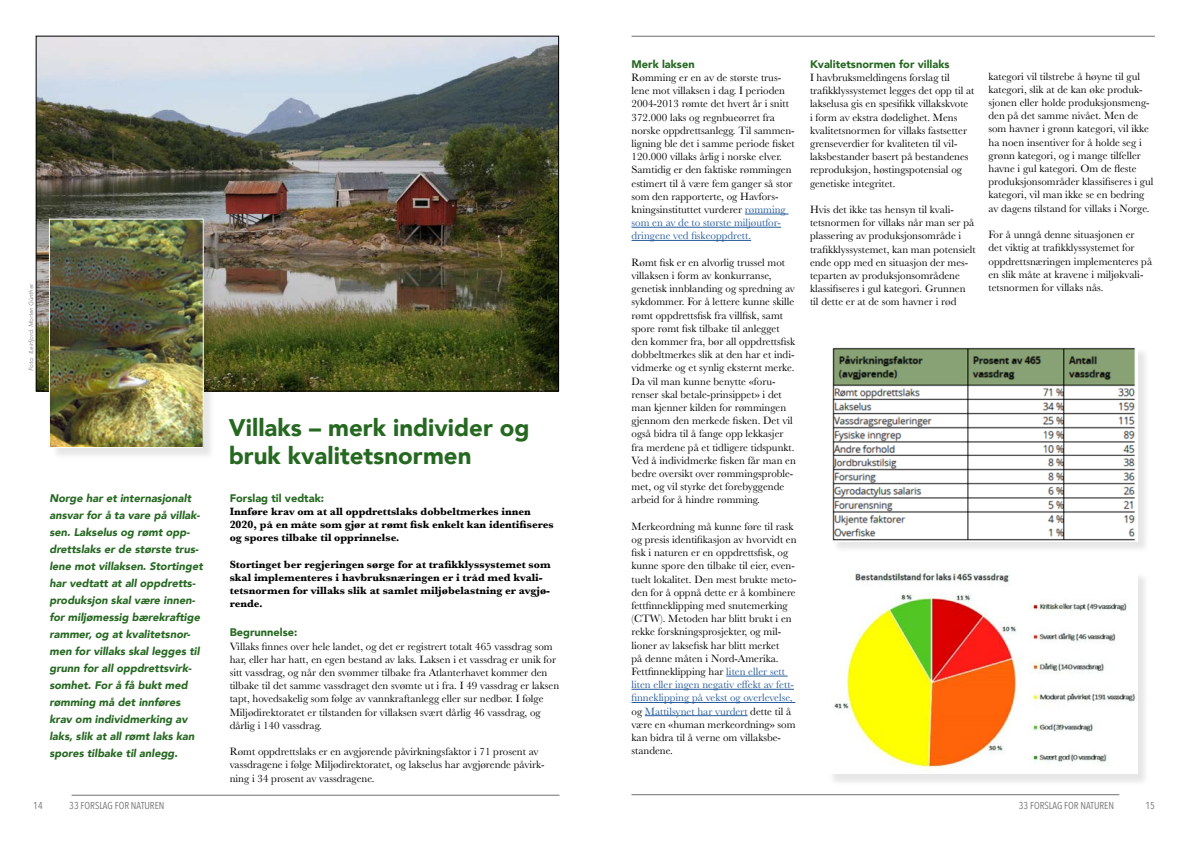
<style>
.page{position:relative;width:1191px;height:842px;background:#fff}
.page>*{position:absolute;margin:0;border:0;box-sizing:border-box;transform-origin:0 0}
.t1{font:900 24px/28.8px "Avenir";color:#256820}
.t2{font:11px/13.2px "Baskerville";color:#000}
.t3{font:italic 900 11px/17px "Avenir";color:#256820}
.t4{font:700 11px/13.2px "Baskerville";color:#000}
.t5{font:900 11px "Avenir";color:#256820}
.t6{font:10px "Avenir Next Condensed";color:#706f6f}
.t7{font:italic 300 6px "Avenir";color:#706f6f}
.s1{color:#265b9b}
</style>
<div class="page">
<hr style="left:72px;top:795px;width:487px;height:1px;background:#706f6f">
<hr style="left:631px;top:794px;width:488px;height:1px;background:#706f6f">
<hr style="left:631px;top:36px;width:524px;height:1px;background:#706f6f">
<img style="left:38px;top:38px;width:519px;height:351px">
<div style="left:51px;top:220px;width:165px;height:240px;background:#000;opacity:.1"></div>
<img style="left:51px;top:221px;width:150px;height:225px">
<div style="left:49px;top:219px;width:154px;height:229px;border:1px solid #fff"></div>
<hr style="left:745px;top:214px;width:43px;height:1px;background:#265b9b">
<hr style="left:631px;top:227px;width:150px;height:1px;background:#265b9b">
<hr style="left:631px;top:240px;width:120px;height:1px;background:#265b9b">
<hr style="left:726px;top:676px;width:61px;height:1px;background:#265b9b">
<hr style="left:631px;top:689px;width:163px;height:1px;background:#265b9b">
<hr style="left:631px;top:702px;width:164px;height:1px;background:#265b9b">
<hr style="left:645px;top:715px;width:102px;height:1px;background:#265b9b">
<div style="left:828px;top:572px;width:321px;height:215px;background:#000;opacity:.1"></div>
<img style="left:828px;top:570px;width:309px;height:204px">
<div style="left:832px;top:347px;width:317px;height:207px;background:#000;opacity:.1"></div>
<img style="left:832px;top:347px;width:305px;height:194px">
<p class="t7" style="left:27px;top:371px;width:90px;rotate:-90deg">Foto: ILeirfjord. Morten Günther.</p>
<p class="t3" style="left:49px;top:489px;width:155px">Norge har et internasjonalt ansvar for å ta vare på villak&shy;sen. Lakselus og rømt opp&shy;drettslaks er de største trus&shy;lene mot villaksen. Stortinget har vedtatt at all oppdretts&shy;produksjon skal være innen&shy;for miljømessig bærekraftige rammer, og at kvalitetsnor&shy;men for villaks skal legges til grunn for all oppdrettsvirk&shy;somhet. For å få bukt med rømming må det innføres krav om individmerking av laks, slik at all rømt laks kan spores tilbake til anlegg.</p>
<h1 class="t1" style="left:229px;top:413px;width:302px">Villaks – merk individer og bruk kvalitetsnormen</h1>
<p class="t5" style="left:230px;top:491px;width:96px">Forslag til vedtak:</p>
<p class="t4" style="left:230px;top:506px;width:325px">Innføre krav om at all oppdrettslaks dobbeltmerkes innen<br>2020, på en måte som gjør at rømt fisk enkelt kan identifiseres og spores tilbake til opprinnelse.</p>
<p class="t4" style="left:230px;top:557px;width:322px">Stortinget ber regjeringen sørge for at trafikklyssystemet som skal implementeres i havbruksnæringen er i tråd med kvali&shy;tetsnormen for villaks slik at samlet miljøbelastning er avgjø&shy;rende.</p>
<p class="t5" style="left:230px;top:626px;width:69px">Begrunnelse:</p>
<p class="t2" style="left:230px;top:640px;width:331px">Villaks finnes over hele landet, og det er registrert totalt 465 vassdrag som har, eller har hatt, en egen bestand av laks. Laksen i et vassdrag er unik for sitt vassdrag, og når den svømmer tilbake fra Atlanterhavet kommer den tilbake til det samme vassdraget den svømte ut i fra. I 49 vassdrag er laksen tapt, hovedsakelig som følge av vannkraftanlegg eller sur nedbør. I følge Miljødirektoratet er tilstanden for villaksen svært dårlig 46 vassdrag, og dårlig i 140 vassdrag.</p>
<p class="t2" style="left:230px;top:746px;width:316px">Rømt oppdrettslaks er en avgjørende påvirkningsfaktor i 71 prosent av vassdragene i følge Miljødirektoratet, og lakselus har avgjørende påvirk&shy;ning i 34 prosent av vassdragene.</p>
<p class="t5" style="left:631px;top:57px;width:65px">Merk laksen</p>
<p class="t2" style="left:631px;top:72px;width:165px">Rømming er en av de største trus&shy;lene mot villaksen i dag. I perioden 2004-2013 rømte det hvert år i snitt 372.000 laks og regnbueørret fra norske oppdrettsanlegg. Til sammen&shy;ligning ble det i samme periode fisket 120.000 villaks årlig i norske elver.<br>Samtidig er den faktiske rømmingen estimert til å være fem ganger så stor som den rapporterte, og Havfors&shy;kningsinstituttet vurderer <span class="s1">rømming som en av de to største miljøutfor&shy;dringene ved fiskeoppdrett.</span></p>
<p class="t2" style="left:631px;top:256px;width:166px">Rømt fisk er en alvorlig trussel mot villaksen i form av konkurranse, genetisk innblanding og spredning av sykdommer. For å lettere kunne skille rømt oppdrettsfisk fra villfisk, samt spore rømt fisk tilbake til anlegget den kommer fra, bør all oppdrettsfisk dobbeltmerkes slik at den har et indi&shy;vidmerke og et synlig eksternt merke.<br>Da vil man kunne benytte «foru&shy;renser skal betale-prinsippet» i det man kjenner kilden for rømmingen gjennom den merkede fisken. Det vil også bidra til å fange opp lekkasjer fra merdene på et tidligere tidspunkt.<br>Ved å individmerke fisken får man en bedre oversikt over rømmingsproble&shy;met, og vil styrke det forebyggende arbeid for å hindre rømming.</p>
<p class="t2" style="left:631px;top:521px;width:167px">Merkeordning må kunne føre til rask og presis identifikasjon av hvorvidt en fisk i naturen er en oppdrettsfisk, og kunne spore den tilbake til eier, even&shy;tuelt lokalitet. Den mest brukte meto&shy;den for å oppnå dette er å kombinere fettfinneklipping med snutemerking (CTW). Metoden har blitt brukt i en rekke forskningsprosjekter, og mil&shy;lioner av laksefisk har blitt merket<br>på denne måten i Nord-Amerika.<br>Fettfinneklipping har <span class="s1">liten eller sett liten eller ingen negativ effekt av fett&shy;finneklipping på vekst og overlevelse, </span>og <span class="s1">Mattilsynet har vurdert</span> dette til å være en «human merkeordning» som kan bidra til å verne om villaksbe&shy;standene.</p>
<p class="t5" style="left:810px;top:57px;width:141px">Kvalitetsnormen for villaks</p>
<p class="t2" style="left:810px;top:72px;width:166px">I havbruksmeldingens forslag til trafikklyssystemet legges det opp til at lakselusa gis en spesifikk villakskvote<br>i form av ekstra dødelighet. Mens kvalitetsnormen for villaks fastsetter grenseverdier for kvaliteten til vil&shy;laksbestander basert på bestandenes reproduksjon, høstingspotensial og genetiske integritet.</p>
<p class="t2" style="left:810px;top:204px;width:167px">Hvis det ikke tas hensyn til kvali&shy;tetsnormen for villaks når man ser på plassering av produksjonsområde i trafikklyssystemet, kan man potensielt ende opp med en situasjon der mes&shy;teparten av produksjonsområdene klassifiseres i gul kategori. Grunnen til dette er at de som havner i rød</p>
<p class="t2" style="left:988px;top:71px;width:166px">kategori vil tilstrebe å høyne til gul kategori, slik at de kan øke produk&shy;sjonen eller holde produksjonsmeng&shy;den på det samme nivået. Men de som havner i grønn kategori, vil ikke ha noen insentiver for å holde seg i grønn kategori, og i mange tilfeller havne i gul kategori. Om de fleste produksjonsområder klassifiseres i gul kategori, vil man ikke se en bedring av dagens tilstand for villaks i Norge.</p>
<p class="t2" style="left:988px;top:229px;width:165px">For å unngå denne situasjonen er<br>det viktig at trafikklyssystemet for oppdrettsnæringen implementeres på en slik måte at kravene i miljøkvali&shy;tetsnormen for villaks nås.</p>
<p class="t6" style="left:33px;top:800px;width:11px">14</p>
<p class="t6" style="left:69px;top:800px;width:97px">33 FORSLAG FOR NATUREN</p>
<p class="t6" style="left:1019px;top:800px;width:97px">33 FORSLAG FOR NATUREN</p>
<p class="t6" style="left:1145px;top:800px;width:11px">15</p>
</div>
